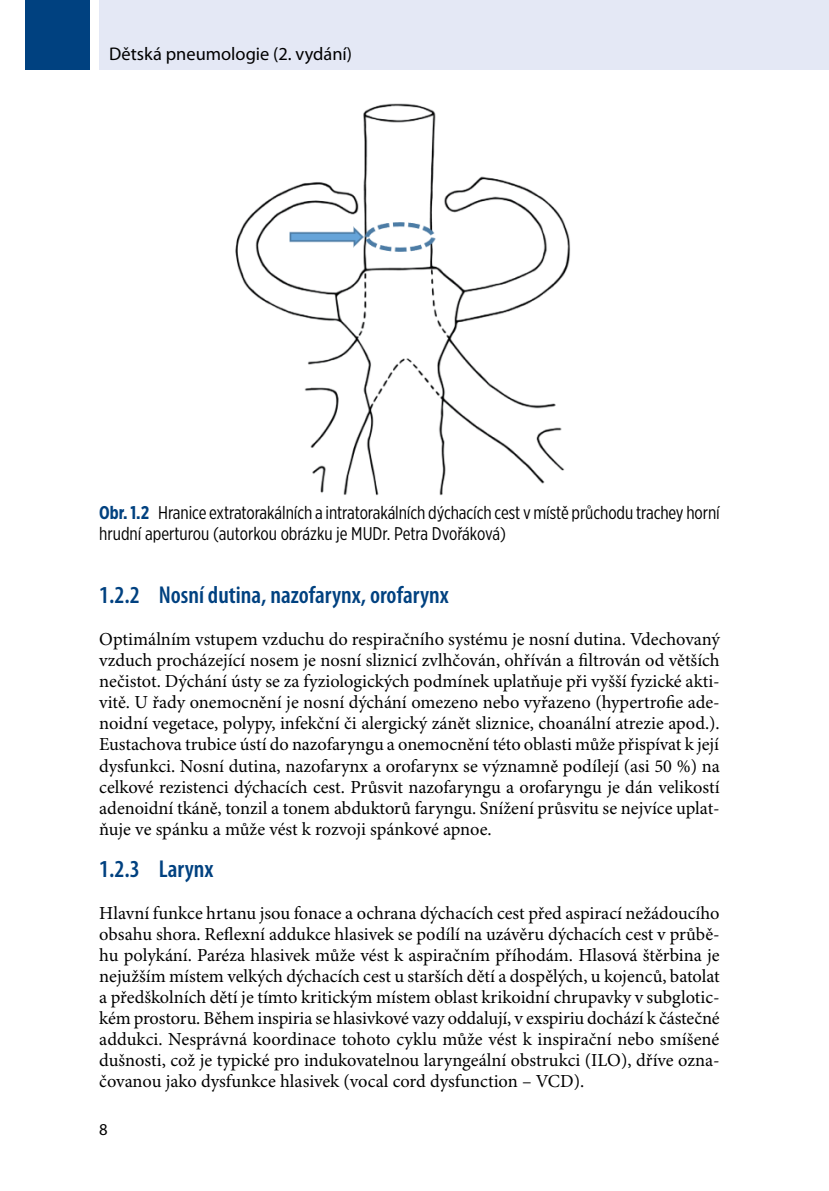
<style>
.page{position:relative;width:829px;height:1191px;background:#fff}
.page>*{position:absolute;margin:0;border:0;box-sizing:border-box;transform-origin:0 0}
.t1{font:600 condensed 24.5px "Myriad Pro";color:#004180}
.TEXT_bez_odsazeni{font:18.38px/21px "Minion Pro";letter-spacing:-.005em;color:#000;text-align:justify}
.TAB_nazev{font:18.38px/21px "Gotham X Narrow";letter-spacing:-.005em;color:#000}
.t2{font:18.38px "Myriad Pro";color:#000}
.t3{font:16.62px "Myriad Pro";color:#000}
.s1{font-weight:700;color:#004180}
</style>
<div class="page">
<div style="left:25px;top:0;width:64px;height:69px;background:#004180"></div>
<div style="left:99px;top:0;width:729px;height:69px;background:#e4e8f5"></div>
<hr style="left:828px;top:0;width:1px;height:69px;background:#e4e8f5">
<img style="left:235px;top:103px;width:336px;height:393px">
<p class="t2" style="left:109px;top:42px;width:244px">Dětská pneumologie (2. vydání)</p>
<p class="TAB_nazev" style="left:99px;top:502px;width:622px"><span class="s1">Obr. 1.2</span> Hranice extratorakálních a intratorakálních dýchacích cest v místě průchodu trachey horní hrudní aperturou (autorkou obrázku je MUDr. Petra Dvořáková)</p>
<h3 class="t1" style="left:99px;top:580px;width:351px">1.2.2 Nosní dutina, nazofarynx, orofarynx</h3>
<p class="TEXT_bez_odsazeni" style="left:99px;top:630px;width:622px">Optimálním vstupem vzduchu do respiračního systému je nosní dutina. Vdechovaný vzduch procházející nosem je nosní sliznicí zvlhčován, ohříván a filtrován od větších nečistot. Dýchání ústy se za fyziologických podmínek uplatňuje při vyšší fyzické akti&shy;vitě. U řady onemocnění je nosní dýchání omezeno nebo vyřazeno (hypertrofie ade&shy;noidní vegetace, polypy, infekční či alergický zánět sliznice, choanální atrezie apod.).<br>Eustachova trubice ústí do nazofaryngu a onemocnění této oblasti může přispívat k její dysfunkci. Nosní dutina, nazofarynx a orofarynx se významně podílejí (asi 50 %) na celkové rezistenci dýchacích cest. Průsvit nazofaryngu a orofaryngu je dán velikostí adenoidní tkáně, tonzil a tonem abduktorů faryngu. Snížení průsvitu se nejvíce uplat&shy;ňuje ve spánku a může vést k rozvoji spánkové apnoe.</p>
<h3 class="t1" style="left:99px;top:853px;width:116px">1.2.3 Larynx</h3>
<p class="TEXT_bez_odsazeni" style="left:99px;top:903px;width:622px">Hlavní funkce hrtanu jsou fonace a ochrana dýchacích cest před aspirací nežádoucího obsahu shora. Reflexní addukce hlasivek se podílí na uzávěru dýchacích cest v průbě&shy;hu polykání. Paréza hlasivek může vést k aspiračním příhodám. Hlasová štěrbina je nejužším místem velkých dýchacích cest u starších dětí a dospělých, u kojenců, batolat a předškolních dětí je tímto kritickým místem oblast krikoidní chrupavky v subglotic&shy;kém prostoru. Během inspiria se hlasivkové vazy oddalují, v exspiriu dochází k částečné addukci. Nesprávná koordinace tohoto cyklu může vést k inspirační nebo smíšené dušnosti, což je typické pro indukovatelnou laryngeální obstrukci (ILO), dříve ozna&shy;čovanou jako dysfunkce hlasivek (vocal cord dysfunction – VCD).</p>
<p class="t3" style="left:99px;top:1119px;width:10px">8</p>
</div>
